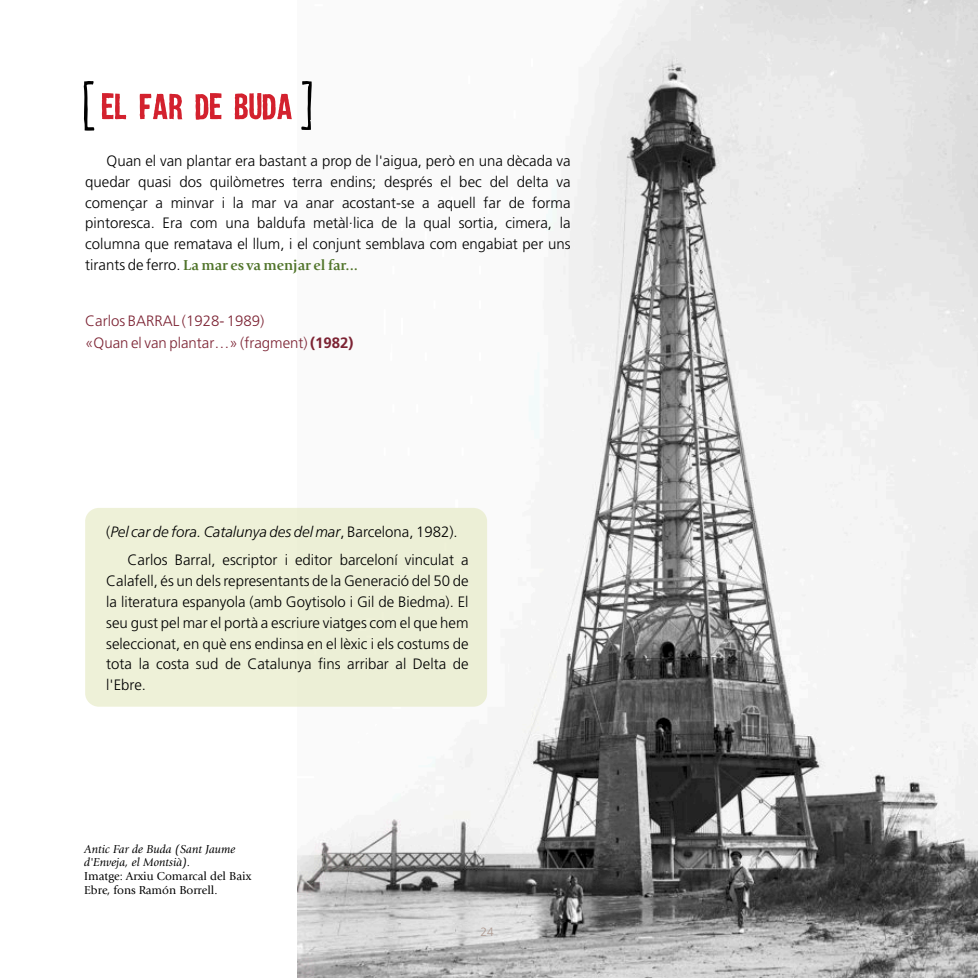
<style>
.page{position:relative;width:978px;height:978px;background:#fff}
.page>*{position:absolute;margin:0;border:0;box-sizing:border-box;transform-origin:0 0}
.t1{font:300 15px/20.9px "Frutiger";color:#000;text-align:justify}
.t2{font:300 15px/21.3px "Frutiger";color:#7c2333}
.t3{font:700 15px "Giovanni";color:#50742a}
.t4{font:12px/13.8px "Giovanni";color:#000}
.t5{font:italic 12px/13.6px "Giovanni";color:#000}
.t6{font:300 12px "Frutiger";color:#ae9a91}
.s1{font-family:"Frutiger";font-weight:300;color:#000}
.s2{font-weight:700}
.s3{font-style:italic}
</style>
<div class="page">
<img style="left:298px;top:0;width:680px;height:978px">
<svg style="left:102px;top:93px;width:119px;height:27px"></svg>
<svg style="left:235px;top:93px;width:57px;height:27px"></svg>
<div style="left:85px;top:508px;width:402px;height:199px;background:#eef1d8;border-radius:14px"></div>
<svg style="left:84px;top:81px;width:10px;height:50px"></svg>
<svg style="left:301px;top:81px;width:11px;height:49px"></svg>
<p class="t1" style="left:85px;top:152px;width:487px;text-indent:21px">Quan el van plantar era bastant a prop de l'aigua, però en una dècada va quedar quasi dos quilòmetres terra endins; després el bec del delta va començar a minvar i la mar va anar acostant-se a aquell far de forma pintoresca. Era com una baldufa metàl·lica de la qual sortia, cimera, la columna que rematava el llum, i el conjunt semblava com engabiat per uns</p>
<p class="t3" style="left:85px;top:259px;width:274px"><span class="s1">tirants de ferro.</span> La mar es va menjar el far...</p>
<p class="t2" style="left:85px;top:312px;width:270px">Carlos BARRAL (1928- 1989)<br>«Quan el van plantar…» (fragment) <span class="s2">(1982)</span></p>
<p class="t1" style="left:128px;top:519px;width:343px;line-height:27.9px;text-indent:-21px">(<span class="s3">Pel car de fora. Catalunya des del mar</span>, Barcelona, 1982).<br>Carlos Barral, escriptor i editor barceloní vinculat a</p>
<p class="t1" style="left:106px;top:572px;width:364px">Calafell, és un dels representants de la Generació del 50 de la literatura espanyola (amb Goytisolo i Gil de Biedma). El seu gust pel mar el portà a escriure viatges com el que hem seleccionat, en què ens endinsa en el lèxic i els costums de tota la costa sud de Catalunya fins arribar al Delta de l'Ebre.</p>
<p class="t5" style="left:84px;top:843px;width:153px">Antic Far de Buda (Sant Jaume d'Enveja, el Montsià).</p>
<p class="t4" style="left:84px;top:870px;width:169px">Imatge: Arxiu Comarcal del Baix<br>Ebre, fons Ramón Borrell.</p>
<p class="t6" style="left:480px;top:927px;width:15px">24</p>
</div>
